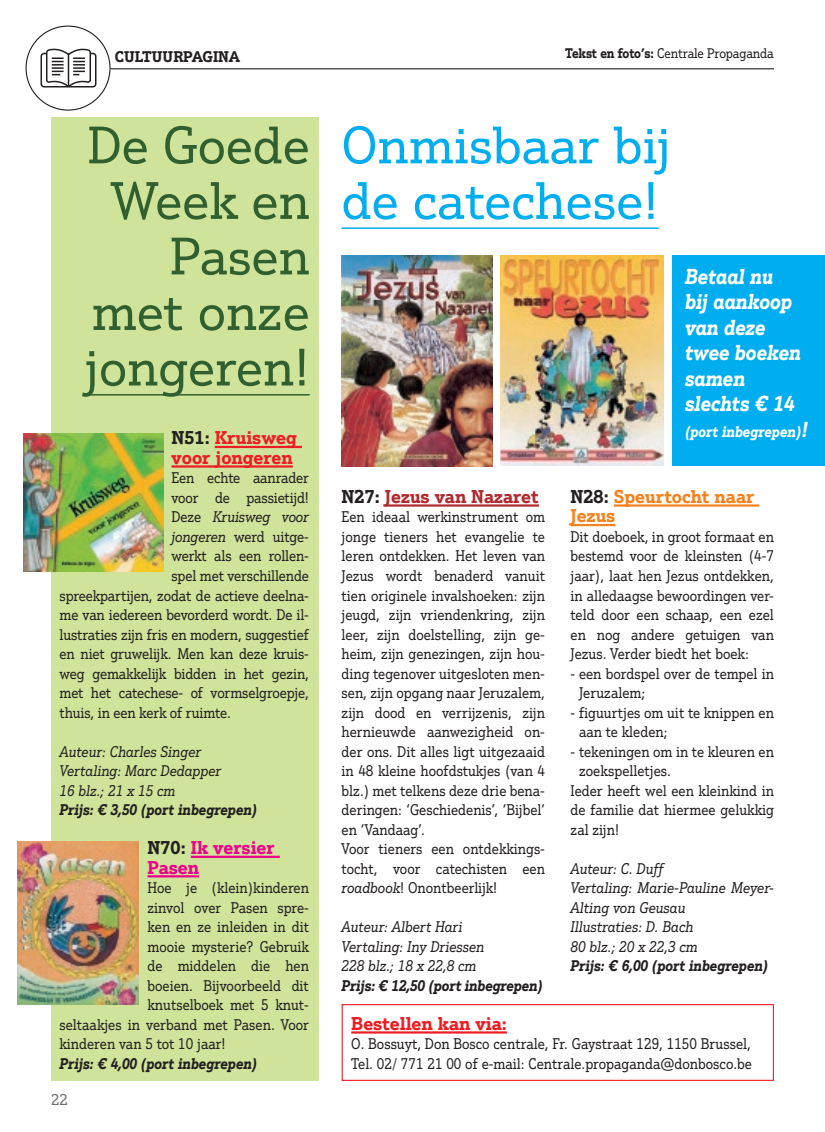
<style>
.page{position:relative;width:825px;height:1132px;background:#fff}
.page>*{position:absolute;margin:0;border:0;box-sizing:border-box;transform-origin:0 0}
.t1{font:51px/55.5px "Justus Pro";color:#316030;text-align:right}
.t2{font:51px/55.5px "Justus Pro";color:#00aeef}
.t3{font:italic 700 21px/25.5px "Justus Pro";color:#fff;scale:.9 1}
.t4{font:700 18px/19.5px "Justus Pro";color:#ee1d23}
.t5{font:700 18px/19.5px "Justus Pro";color:#f58220}
.t6{font:700 18px "Justus Pro";color:#b02a2f}
.t7{font:700 18px/19.5px "Justus Pro";color:#ed028c}
.t8{font:15px/19.5px "Justus Pro";color:#231f20;scale:.9 1}
.t9{font:italic 15px/19.5px "Justus Pro";color:#231f20;scale:.9 1}
.t10{font:italic 700 15px "Justus Pro";color:#231f20;scale:.9 1}
.t11{font:italic 700 15px "Justus Pro";color:#fff;scale:.9 1}
.t12{font:700 15px "Justus Pro";color:#231f20}
.t13{font:15px "Justus Pro";color:#6c6d70}
.t14{font:13.5px "Justus Pro";letter-spacing:-.01em;color:#231f20;scale:.9 1}
.s1{font-weight:700}
.s2{font-size:21px}
.s3{color:#231f20}
.s4{font-style:normal}
.s5{font-style:italic}
</style>
<div class="page">
<div style="left:51px;top:117px;width:268px;height:963px;background:#d0e39a"></div>
<hr style="left:111px;top:68px;width:663px;height:1px;background:#231f20">
<svg style="left:40px;top:48px;width:57px;height:40px"></svg>
<hr style="left:215px;top:445px;width:87px;height:3px;background:#ee1d23">
<hr style="left:171px;top:465px;width:122px;height:2px;background:#ee1d23">
<hr style="left:191px;top:855px;width:89px;height:2px;background:#ed028c">
<hr style="left:147px;top:874px;width:52px;height:3px;background:#ed028c">
<hr style="left:85px;top:394px;width:225px;height:1px;background:#316030">
<hr style="left:342px;top:227px;width:317px;height:2px;background:#00aeef">
<img style="left:23px;top:433px;width:140px;height:138px">
<img style="left:18px;top:841px;width:121px;height:162px">
<img style="left:342px;top:255px;width:151px;height:211px">
<hr style="left:385px;top:504px;width:154px;height:2px;background:#b02a2f">
<hr style="left:614px;top:504px;width:145px;height:2px;background:#f58220">
<hr style="left:570px;top:523px;width:45px;height:3px;background:#f58220">
<img style="left:501px;top:255px;width:162px;height:210px">
<div style="left:672px;top:256px;width:153px;height:210px;background:#00aeef"></div>
<hr style="left:351px;top:1030px;width:156px;height:3px;background:#ee1d23">
<div style="left:342px;top:1003px;width:432px;height:77px;border:1px solid #ee1d23"></div>
<p class="t12" style="left:115px;top:47px;width:126px">CULTUURPAGINA</p>
<p class="t14" style="left:565px;top:45px;width:234px"><span class="s1">Tekst en foto’s:</span> Centrale Propaganda</p>
<h1 class="t1" style="left:85px;top:116px;width:227px">De Goede<br>Week en<br>Pasen met onze jongeren!</h1>
<h1 class="t2" style="left:342px;top:116px;width:331px">Onmisbaar bij de catechese!</h1>
<h2 class="t3" style="left:685px;top:263px;width:130px">Betaal nu bij aankoop van deze twee boeken samen slechts € 14</h2>
<p class="t11" style="left:685px;top:421px;width:138px">(port inbegrepen)<span class="s2">!</span></p>
<p class="t4" style="left:171px;top:427px;width:127px"><span class="s3">N51:</span> Kruisweg voor jongeren</p>
<p class="t8" style="left:171px;top:468px;width:154px">Een echte aanrader</p>
<p class="t8" style="left:171px;top:487px;width:154px">voor de passietijd!</p>
<p class="t9" style="left:171px;top:507px;width:154px"><span class="s4">Deze</span> Kruisweg voor</p>
<p class="t8" style="left:171px;top:526px;width:154px"><span class="s5">jongeren</span> werd uitge-</p>
<p class="t8" style="left:171px;top:546px;width:154px">werkt als een rollen-</p>
<p class="t8" style="left:171px;top:565px;width:154px">spel met verschillende</p>
<p class="t8" style="left:60px;top:585px;width:279px">spreekpartijen, zodat de actieve deelna-</p>
<p class="t8" style="left:60px;top:604px;width:279px">me van iedereen bevorderd wordt. De il-</p>
<p class="t8" style="left:60px;top:624px;width:279px">lustraties zijn fris en modern, suggestief</p>
<p class="t8" style="left:60px;top:643px;width:279px">en niet gruwelijk. Men kan deze kruis-</p>
<p class="t8" style="left:60px;top:663px;width:279px">weg gemakkelijk bidden in het gezin,</p>
<p class="t8" style="left:60px;top:682px;width:279px">met het catechese- of vormselgroepje,</p>
<p class="t8" style="left:60px;top:702px;width:192px">thuis, in een kerk of ruimte.</p>
<p class="t9" style="left:60px;top:741px;width:181px">Auteur: Charles Singer<br>Vertaling: Marc Dedapper<br>16 blz.; 21 x 15 cm</p>
<p class="t10" style="left:60px;top:799px;width:221px">Prijs: € 3,50 (port inbegrepen)</p>
<p class="t7" style="left:147px;top:837px;width:129px"><span class="s3">N70:</span> Ik versier<br>Pasen</p>
<p class="t8" style="left:147px;top:877px;width:181px">Hoe je (klein)kinderen</p>
<p class="t8" style="left:147px;top:897px;width:181px">zinvol over Pasen spre-</p>
<p class="t8" style="left:147px;top:916px;width:181px">ken en ze inleiden in dit</p>
<p class="t8" style="left:147px;top:936px;width:181px">mooie mysterie? Gebruik</p>
<p class="t8" style="left:147px;top:955px;width:181px">de middelen die hen</p>
<p class="t8" style="left:147px;top:975px;width:181px">boeien. Bijvoorbeeld dit</p>
<p class="t8" style="left:147px;top:994px;width:181px">knutselboek met 5 knut-</p>
<p class="t8" style="left:60px;top:1014px;width:279px">seltaakjes in verband met Pasen. Voor</p>
<p class="t8" style="left:60px;top:1033px;width:186px">kinderen van 5 tot 10 jaar!</p>
<p class="t10" style="left:60px;top:1053px;width:221px">Prijs: € 4,00 (port inbegrepen)</p>
<p class="t6" style="left:342px;top:484px;width:199px"><span class="s3">N27:</span> Jezus van Nazaret</p>
<p class="t8" style="left:342px;top:507px;width:228px">Een ideaal werkinstrument om jonge tieners het evangelie te leren ontdekken. Het leven van<br>Jezus wordt benaderd vanuit tien originele invalshoeken: zijn jeugd, zijn vriendenkring, zijn leer, zijn doelstelling, zijn ge&shy;heim, zijn genezingen, zijn hou&shy;ding tegenover uitgesloten men&shy;sen, zijn opgang naar Jeruzalem, zijn dood en verrijzenis, zijn hernieuwde aanwezigheid on&shy;der ons. Dit alles ligt uitgezaaid in 48 kleine hoofdstukjes (van 4 blz.) met telkens deze drie bena&shy;deringen: ‘Geschiedenis’, ‘Bijbel’ en ‘Vandaag’.<br>Voor tieners een ontdekkings&shy;tocht, voor catechisten een <span class="s5">roadbook</span>! Onontbeerlijk!</p>
<p class="t9" style="left:342px;top:916px;width:160px">Auteur: Albert Hari<br>Vertaling: Iny Driessen<br>228 blz.; 18 x 22,8 cm</p>
<p class="t10" style="left:342px;top:975px;width:225px">Prijs: € 12,50 (port inbegrepen)</p>
<p class="t5" style="left:570px;top:486px;width:185px"><span class="s3">N28:</span> Speurtocht naar<br>Jezus</p>
<p class="t8" style="left:570px;top:526px;width:227px;text-align:justify">Dit doeboek, in groot formaat en bestemd voor de kleinsten (4-7 jaar), laat hen Jezus ontdekken, in alledaagse bewoordingen ver&shy;teld door een schaap, een ezel en nog andere getuigen van Jezus. Verder biedt het boek:</p>
<p class="t8" style="left:579px;top:663px;width:218px;text-indent:-9px">- een bordspel over de tempel in<br>Jeruzalem;</p>
<p class="t8" style="left:579px;top:702px;width:218px;text-indent:-9px">- figuurtjes om uit te knippen en aan te kleden;</p>
<p class="t8" style="left:570px;top:741px;width:227px">- tekeningen om in te kleuren en</p>
<p class="t8" style="left:579px;top:760px;width:104px">zoekspelletjes.</p>
<p class="t8" style="left:570px;top:780px;width:227px">Ieder heeft wel een kleinkind in</p>
<p class="t8" style="left:570px;top:799px;width:227px">de familie dat hiermee gelukkig</p>
<p class="t8" style="left:570px;top:819px;width:56px">zal zijn!</p>
<p class="t9" style="left:570px;top:858px;width:227px">Auteur: C. Duff<br>Vertaling: Marie-Pauline Meyer-<br>Alting von Geusau<br>Illustraties: D. Bach<br>80 blz.; 20 x 22,3 cm</p>
<p class="t10" style="left:570px;top:955px;width:221px">Prijs: € 6,00 (port inbegrepen)</p>
<p class="t4" style="left:351px;top:1012px;width:157px">Bestellen kan via:</p>
<p class="t8" style="left:351px;top:1033px;width:447px">O. Bossuyt, Don Bosco centrale, Fr. Gaystraat 129, 1150 Brussel,<br>Tel. 02/ 771 21 00 of e-mail: Centrale.propaganda@donbosco.be</p>
<p class="t13" style="left:51px;top:1089px;width:18px">22</p>
</div>
